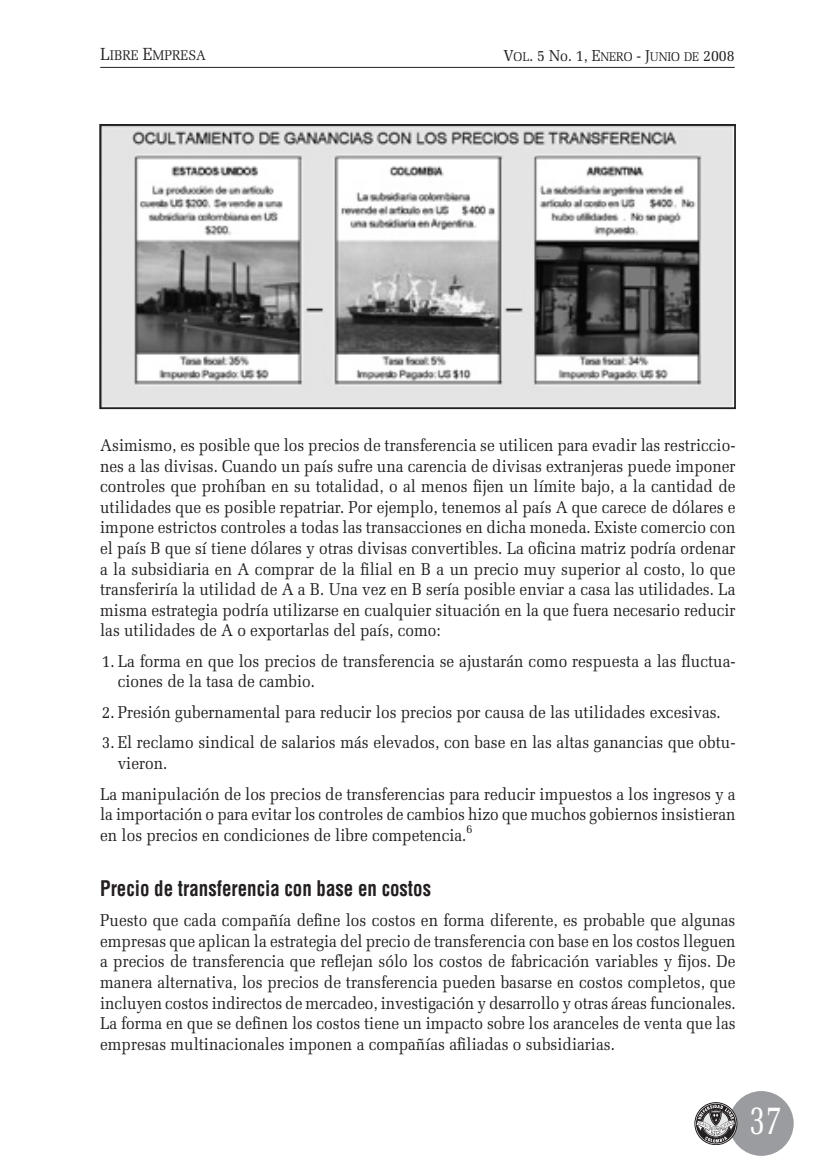
<style>
.page{position:relative;width:834px;height:1176px;background:#fff}
.page>*{position:absolute;margin:0;border:0;box-sizing:border-box;transform-origin:0 0}
.t1{font:42px "Melior";color:#fff;scale:.7 1}
.C-SUBTITULO{font:700 condensed 21px "Helvetica";color:#231f20;scale:.9 1}
.A-TEXTO{font:17.15px/20.7px "Melior";color:#231f20;text-align:justify;scale:.9 1}
.t2{font:15.75px "Melior SC800";color:#231f20;scale:.9 1}
.t3{font:14px "Melior SC800";color:#231f20;scale:.9 1}
.s1{font-size:17.5px}
.s2{font-size:12.6px}
.s3{font-family:"Melior"}
</style>
<div class="page">
<div style="left:729px;top:1091px;width:64px;height:65px;background:#9b9ca0;border-radius:50%"></div>
<hr style="left:100px;top:67px;width:634px;height:1px;background:#231f20">
<svg style="left:694px;top:1102px;width:42px;height:42px"></svg>
<img style="left:102px;top:127px;width:630px;height:279px">
<div style="left:99px;top:124px;width:636px;height:285px;border:2px solid #231f20"></div>
<p class="t3" style="left:100px;top:46px;width:119px"><span class="s1">L</span>IBRE <span class="s1">E</span>MPRESA</p>
<p class="t2" style="left:503px;top:46px;width:258px">V<span class="s2">OL</span>. 5 N<span class="s3">o</span>. 1, E<span class="s2">NERO</span> - J<span class="s2">UNIO DE</span> 2008</p>
<p class="A-TEXTO" style="left:100px;top:435px;width:707px">Asimismo, es posible que los precios de transferencia se utilicen para evadir las restriccio&shy;nes a las divisas. Cuando un país sufre una carencia de divisas extranjeras puede imponer controles que prohíban en su totalidad, o al menos fijen un límite bajo, a la cantidad de utilidades que es posible repatriar. Por ejemplo, tenemos al país A que carece de dólares e impone estrictos controles a todas las transacciones en dicha moneda. Existe comercio con el país B que sí tiene dólares y otras divisas convertibles. La oficina matriz podría ordenar a la subsidiaria en A comprar de la filial en B a un precio muy superior al costo, lo que transferiría la utilidad de A a B. Una vez en B sería posible enviar a casa las utilidades. La misma estrategia podría utilizarse en cualquier situación en la que fuera necesario reducir las utilidades de A o exportarlas del país, como:</p>
<p class="A-TEXTO" style="left:118px;top:650px;width:688px;text-indent:-16px">1. La forma en que los precios de transferencia se ajustarán como respuesta a las fluctua&shy;ciones de la tasa de cambio.</p>
<p class="A-TEXTO" style="left:102px;top:701px;width:689px">2. Presión gubernamental para reducir los precios por causa de las utilidades excesivas.</p>
<p class="A-TEXTO" style="left:118px;top:732px;width:688px;text-indent:-16px">3. El reclamo sindical de salarios más elevados, con base en las altas ganancias que obtu&shy;vieron.</p>
<p class="A-TEXTO" style="left:100px;top:783px;width:707px">La manipulación de los precios de transferencias para reducir impuestos a los ingresos y a la importación o para evitar los controles de cambios hizo que muchos gobiernos insistieran en los precios en condiciones de libre competencia.<sup>6</sup></p>
<p class="C-SUBTITULO" style="left:100px;top:875px;width:369px">Precio de transferencia con base en costos</p>
<p class="A-TEXTO" style="left:100px;top:910px;width:707px">Puesto que cada compañía define los costos en forma diferente, es probable que algunas empresas que aplican la estrategia del precio de transferencia con base en los costos lleguen a precios de transferencia que reflejan sólo los costos de fabricación variables y fijos. De manera alternativa, los precios de transferencia pueden basarse en costos completos, que incluyen costos indirectos de mercadeo, investigación y desarrollo y otras áreas funcionales.<br>La forma en que se definen los costos tiene un impacto sobre los aranceles de venta que las empresas multinacionales imponen a compañías afiliadas o subsidiarias.</p>
<h1 class="t1" style="left:749px;top:1094px;width:48px">37</h1>
</div>
